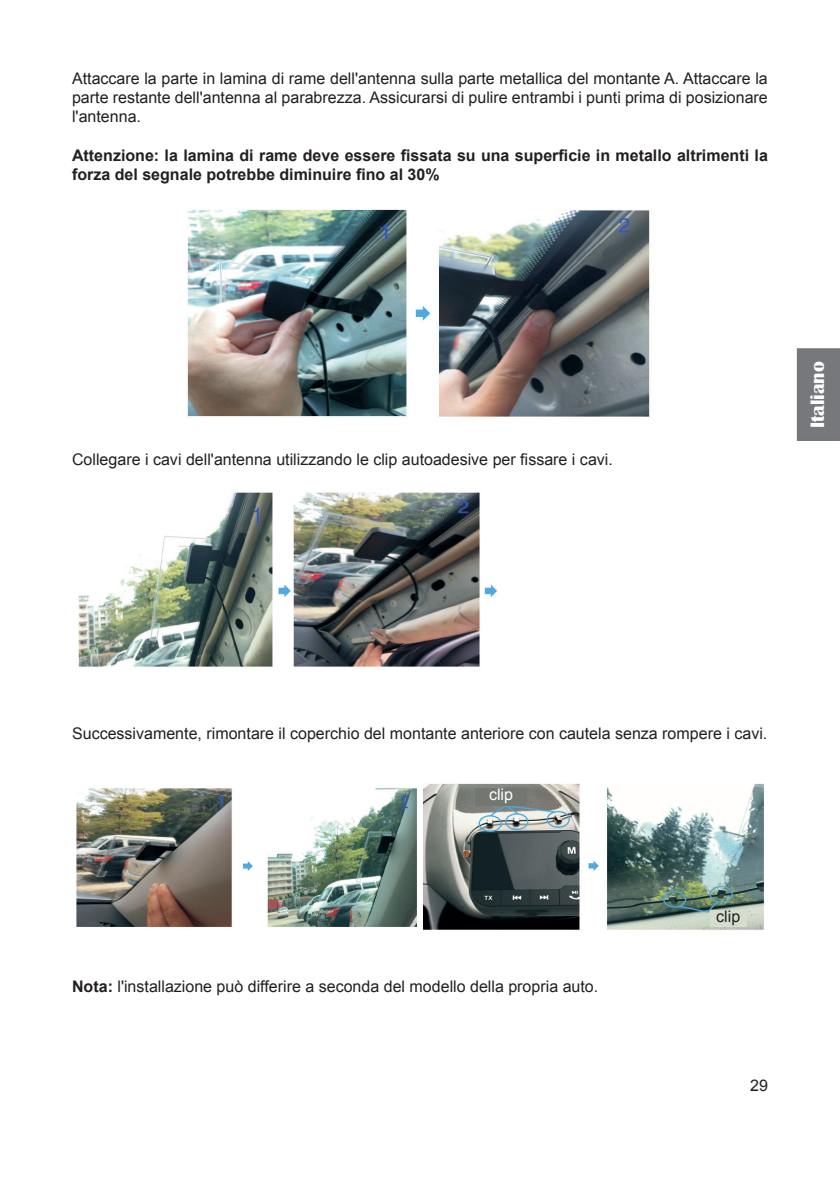
<style>
.page{position:relative;width:840px;height:1191px;background:#fff}
.page>*{position:absolute;margin:0;border:0;box-sizing:border-box;transform-origin:0 0}
.t1{font:700 20px "Britannic";color:#fff}
.t2{font:16px/19.2px "Arial";color:#231f20;text-align:justify}
.t3{font:700 16px/19.2px "Arial";color:#231f20}
.t4{font:16px "Arial";color:#fff}
.s1{font-weight:700}
</style>
<div class="page">
<div style="left:796px;top:348px;width:43px;height:93px;background:#76787b"></div>
<img style="left:187px;top:209px;width:463px;height:208px">
<img style="left:78px;top:492px;width:419px;height:175px">
<img style="left:76px;top:788px;width:341px;height:139px">
<img style="left:423px;top:783px;width:341px;height:147px">
<div style="left:710px;top:910px;width:36px;height:16px;background:#d4ddce"></div>
<div style="left:475px;top:788px;width:51px;height:17px;background:#737772"></div>
<p class="t2" style="left:72px;top:69px;width:697px">Attaccare la parte in lamina di rame dell'antenna sulla parte metallica del montante A. Attaccare la parte restante dell'antenna al parabrezza. Assicurarsi di pulire entrambi i punti prima di posizionare l'antenna.</p>
<p class="t3" style="left:72px;top:146px;width:697px">Attenzione: la lamina di rame deve essere fissata su una superficie in metallo altrimenti la forza del segnale potrebbe diminuire fino al 30%</p>
<p class="t2" style="left:72px;top:450px;width:542px">Collegare i cavi dell'antenna utilizzando le clip autoadesive per fissare i cavi.</p>
<p class="t1" style="left:805px;top:428px;width:69px;rotate:-90deg">Italiano</p>
<p class="t2" style="left:72px;top:724px;width:696px">Successivamente, rimontare il coperchio del montante anteriore con cautela senza rompere i cavi.</p>
<p class="t4" style="left:488px;top:783px;width:26px">clip</p>
<p class="t2" style="left:72px;top:976px;width:527px"><span class="s1">Nota:</span> l'installazione può differire a seconda del modello della propria auto.</p>
<p class="t2" style="left:716px;top:907px;width:25px">clip</p>
<p class="t2" style="left:749px;top:1075px;width:19px">29</p>
</div>
